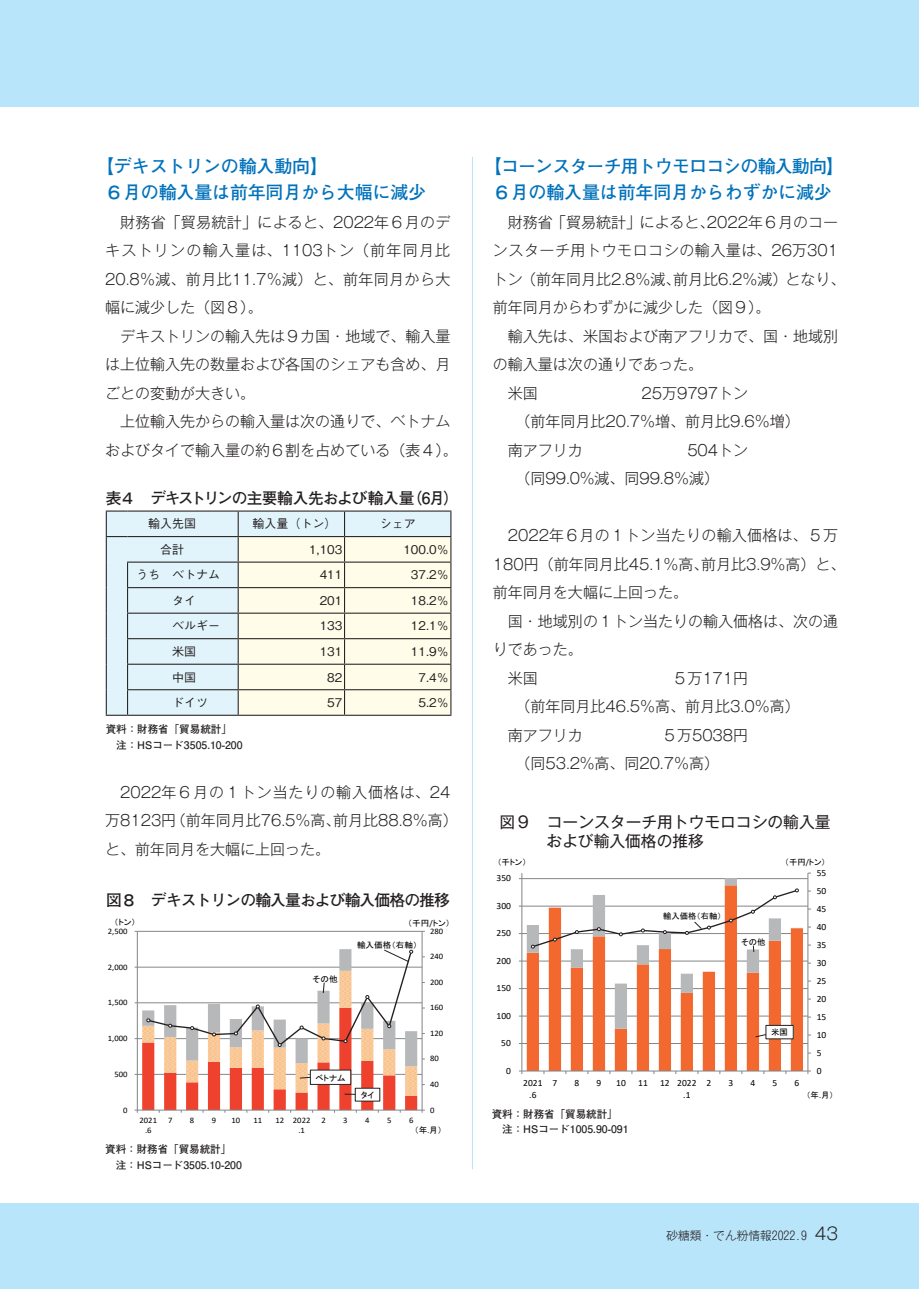
<style>
.page{position:relative;width:919px;height:1289px;background:#fff}
.page>*{position:absolute;margin:0;border:0;box-sizing:border-box;transform-origin:0 0}
.t1{font:700 18px/25.8px "Futo Go B101 Pr 5";letter-spacing:-.03em;color:#0072bc;text-align:center}
.t2{font:700 18px/25.8px "Futo Go B101 Pr 5";letter-spacing:-.01em;color:#0072bc}
.t3{font:700 15.75px "Futo Go B101 Pr 5";letter-spacing:-.055em;color:#231f20}
.t4{font:15.75px/19.5px "Gothic MB101 Pr 5";color:#231f20}
.t5{font:300 15px/28.5px "Gothic MB101 Pr 5";color:#231f20}
.t6{font:500 12px "Gothic BBB Pr 5";color:#231f20}
.t7{font:300 11.7px "Gothic MB101 Pr 5";color:#231f20}
.t8{font:700 10.5px/15.8px "Futo Go B101 Pr 5";color:#231f20}
.t9{font:9.45px/11.6px "Calibri";color:#000;text-align:center}
.t10{font:8.4px/10.2px "Calibri";color:#000;text-align:center}
.t11{font:8.4px "MS P Gothic";color:#000}
.s1{font-family:"Calibri"}
.s2{font-size:16.95px}
</style>
<div class="page">
<div style="left:13px;top:1203px;width:905px;height:85px;background:#b9e5fa"></div>
<div style="left:0;top:1203px;width:13px;height:85px;background:#b9e5fa"></div>
<div style="left:0;top:0;width:13px;height:106px;background:#b9e5fa"></div>
<div style="left:13px;top:0;width:905px;height:106px;background:#b9e5fa"></div>
<hr style="left:472px;top:157px;width:1px;height:1012px;background:#b9e5fa">
<hr style="left:137px;top:931px;width:285px;height:1px;background:#838588">
<hr style="left:422px;top:931px;width:1px;height:179px;background:#838588">
<hr style="left:137px;top:931px;width:1px;height:179px;background:#838588">
<svg style="left:135px;top:949px;width:290px;height:163px"></svg>
<div style="left:310px;top:1070px;width:41px;height:14px;background:#fff"></div>
<hr style="left:522px;top:1043px;width:285px;height:1px;background:#838588">
<svg style="left:526px;top:1037px;width:277px;height:33px;fill:#f2682f"></svg>
<hr style="left:807px;top:873px;width:1px;height:197px;background:#838588">
<hr style="left:521px;top:873px;width:1px;height:197px;background:#838588">
<hr style="left:522px;top:1070px;width:285px;height:1px;background:#838588">
<svg style="left:519px;top:872px;width:291px;height:165px"></svg>
<svg style="left:106px;top:510px;width:345px;height:205px"></svg>
<p class="t2" style="left:105px;top:152px;width:322px;text-indent:-9px">【デキストリンの輸入動向】<br>６月の輸入量は前年同月から大幅に減少</p>
<p class="t5" style="left:105px;top:206px;width:346px;text-align:justify;text-indent:15px">財務省「貿易統計」によると、2022年６月のデキストリンの輸入量は、1103トン（前年同月比20.8％減、前月比11.7％減）と、前年同月から大幅に減少した（図８）。</p>
<p class="t5" style="left:105px;top:320px;width:347px;text-align:justify;text-indent:15px">デキストリンの輸入先は９カ国・地域で、輸入量は上位輸入先の数量および各国のシェアも含め、月ごとの変動が大きい。</p>
<p class="t5" style="left:105px;top:406px;width:354px;text-align:center">上位輸入先からの輸入量は次の通りで、ベトナム<br>およびタイで輸入量の約６割を占めている（表４）。</p>
<p class="t3" style="left:106px;top:486px;width:355px">表４　デキストリンの主要輸入先および輸入量（6月）</p>
<p class="t6" style="left:148px;top:514px;width:49px">輸入先国</p>
<p class="t6" style="left:252px;top:514px;width:85px">輸入量（トン）</p>
<p class="t6" style="left:379px;top:514px;width:37px">シェア</p>
<p class="t6" style="left:160px;top:539px;width:25px">合計</p>
<p class="t6" style="left:309px;top:539px;width:35px">1,103</p>
<p class="t6" style="left:403px;top:539px;width:47px">100.0％</p>
<p class="t6" style="left:136px;top:565px;width:85px">うち　ベトナム</p>
<p class="t6" style="left:320px;top:565px;width:24px">411</p>
<p class="t6" style="left:411px;top:565px;width:39px">37.2％</p>
<p class="t6" style="left:172px;top:591px;width:26px">タイ</p>
<p class="t6" style="left:320px;top:591px;width:24px">201</p>
<p class="t6" style="left:411px;top:591px;width:39px">18.2％</p>
<p class="t6" style="left:172px;top:616px;width:50px">ベルギー</p>
<p class="t6" style="left:320px;top:616px;width:24px">133</p>
<p class="t6" style="left:411px;top:616px;width:39px">12.1％</p>
<p class="t6" style="left:172px;top:642px;width:26px">米国</p>
<p class="t6" style="left:320px;top:642px;width:24px">131</p>
<p class="t6" style="left:411px;top:642px;width:39px">11.9％</p>
<p class="t6" style="left:172px;top:667px;width:26px">中国</p>
<p class="t6" style="left:327px;top:667px;width:17px">82</p>
<p class="t6" style="left:418px;top:667px;width:32px">7.4％</p>
<p class="t6" style="left:172px;top:693px;width:38px">ドイツ</p>
<p class="t6" style="left:327px;top:693px;width:17px">57</p>
<p class="t6" style="left:418px;top:693px;width:32px">5.2％</p>
<p class="t8" style="left:106px;top:720px;width:138px">資料：財務省「貿易統計」　注：HSコード3505.10-200</p>
<p class="t5" style="left:105px;top:776px;width:354px;text-indent:15px">2022年６月の１トン当たりの輸入価格は、24万8123円（前年同月比76.5％高、前月比88.8％高）と、前年同月を大幅に上回った。</p>
<p class="t3" style="left:106px;top:887px;width:345px">図８　デキストリンの輸入量および輸入価格の推移</p>
<p class="t11" style="left:114px;top:917px;width:23px">（トン）</p>
<p class="t11" style="left:408px;top:918px;width:44px">（千円<span class="s1">/</span>トン）</p>
<p class="t10" style="left:430px;top:925px;width:15px">280</p>
<p class="t10" style="left:108px;top:925px;width:21px">2,500</p>
<p class="t11" style="left:357px;top:940px;width:62px">輸入価格（右軸）</p>
<p class="t10" style="left:430px;top:951px;width:15px">240</p>
<p class="t10" style="left:108px;top:961px;width:21px">2,000</p>
<p class="t11" style="left:312px;top:974px;width:27px">その他</p>
<p class="t10" style="left:430px;top:976px;width:15px">200</p>
<p class="t10" style="left:108px;top:997px;width:21px">1,500</p>
<p class="t10" style="left:430px;top:1002px;width:15px">160</p>
<p class="t10" style="left:108px;top:1032px;width:21px">1,000</p>
<p class="t10" style="left:430px;top:1027px;width:15px">120</p>
<p class="t10" style="left:430px;top:1053px;width:10px">80</p>
<p class="t10" style="left:114px;top:1068px;width:15px">500</p>
<p class="t11" style="left:315px;top:1073px;width:32px">ベトナム</p>
<p class="t10" style="left:430px;top:1078px;width:10px">40</p>
<p class="t11" style="left:360px;top:1090px;width:15px">タイ</p>
<p class="t10" style="left:123px;top:1104px;width:6px">0</p>
<p class="t10" style="left:430px;top:1104px;width:6px">0</p>
<p class="t10" style="left:140px;top:1115px;width:19px">2021 .6</p>
<p class="t10" style="left:168px;top:1115px;width:6px">7</p>
<p class="t10" style="left:190px;top:1115px;width:6px">8</p>
<p class="t10" style="left:212px;top:1115px;width:6px">9</p>
<p class="t10" style="left:231px;top:1115px;width:10px">10</p>
<p class="t10" style="left:253px;top:1115px;width:10px">11</p>
<p class="t10" style="left:298px;top:1115px;width:14px;text-align:left;text-indent:-23px">12 2022 .1</p>
<p class="t10" style="left:321px;top:1115px;width:6px">2</p>
<p class="t10" style="left:343px;top:1115px;width:6px">3</p>
<p class="t10" style="left:365px;top:1115px;width:6px">4</p>
<p class="t10" style="left:387px;top:1115px;width:6px">5</p>
<p class="t10" style="left:409px;top:1115px;width:6px">6</p>
<p class="t11" style="left:414px;top:1125px;width:29px">（年.月）</p>
<p class="t8" style="left:105px;top:1140px;width:138px">資料：財務省「貿易統計」　注：HSコード3505.10-200</p>
<p class="t1" style="left:484px;top:152px;width:361px">【コーンスターチ用トウモロコシの輸入動向】<br>６月の輸入量は前年同月からわずかに減少</p>
<p class="t5" style="left:493px;top:206px;width:354px;text-indent:15px">財務省「貿易統計」によると、2022年６月のコーンスターチ用トウモロコシの輸入量は、26万301トン（前年同月比2.8％減、前月比6.2％減）となり、前年同月からわずかに減少した（図９）。</p>
<p class="t5" style="left:508px;top:320px;width:331px">輸入先は、米国および南アフリカで、国・地域別</p>
<p class="t5" style="left:493px;top:349px;width:211px">の輸入量は次の通りであった。</p>
<p class="t5" style="left:508px;top:377px;width:31px">米国</p>
<p class="t5" style="left:508px;top:377px;width:293px;text-indent:133px">25万9797トン<br>　（前年同月比20.7％増、前月比9.6％増）南アフリカ</p>
<p class="t5" style="left:508px;top:434px;width:242px;text-indent:179px">504トン　（同99.0%減、同99.8％減）</p>
<p class="t5" style="left:493px;top:520px;width:354px;text-indent:15px">2022年６月の１トン当たりの輸入価格は、５万<br>180円（前年同月比45.1％高、前月比3.9％高）と、前年同月を大幅に上回った。</p>
<p class="t5" style="left:508px;top:605px;width:331px">国・地域別の１トン当たりの輸入価格は、次の通</p>
<p class="t5" style="left:493px;top:634px;width:91px">りであった。</p>
<p class="t5" style="left:508px;top:662px;width:31px">米国</p>
<p class="t5" style="left:508px;top:662px;width:293px;text-indent:164px">５万171円<br>　（前年同月比46.5％高、前月比3.0％高）南アフリカ</p>
<p class="t5" style="left:508px;top:719px;width:242px;text-indent:154px">５万5038円　（同53.2%高、同20.7％高）</p>
<p class="t4" style="left:546px;top:810px;width:285px;text-indent:-47px">図９　コーンスターチ用トウモロコシの輸入量および輸入価格の推移</p>
<p class="t11" style="left:497px;top:858px;width:31px">（千トン）</p>
<p class="t11" style="left:784px;top:858px;width:42px">（千円<span class="s1">/</span>トン）</p>
<p class="t9" style="left:496px;top:872px;width:16px">350</p>
<p class="t9" style="left:496px;top:899px;width:16px">300</p>
<p class="t9" style="left:496px;top:927px;width:16px">250</p>
<p class="t9" style="left:496px;top:954px;width:16px">200</p>
<p class="t9" style="left:496px;top:982px;width:16px">150</p>
<p class="t9" style="left:496px;top:1009px;width:16px">100</p>
<p class="t9" style="left:501px;top:1037px;width:11px">50</p>
<p class="t9" style="left:506px;top:1064px;width:6px">0</p>
<p class="t11" style="left:663px;top:911px;width:60px">輸入価格（右軸）</p>
<p class="t11" style="left:741px;top:937px;width:26px">その他</p>
<p class="t11" style="left:771px;top:1028px;width:18px">米国</p>
<p class="t9" style="left:523px;top:1076px;width:21px">2021 .6</p>
<p class="t9" style="left:552px;top:1076px;width:6px">7</p>
<p class="t9" style="left:574px;top:1076px;width:6px">8</p>
<p class="t9" style="left:596px;top:1076px;width:6px">9</p>
<p class="t9" style="left:616px;top:1076px;width:11px">10</p>
<p class="t9" style="left:638px;top:1076px;width:11px">11</p>
<p class="t9" style="left:683px;top:1076px;width:15px;text-align:left;text-indent:-23px">12 2022 .1</p>
<p class="t9" style="left:706px;top:1076px;width:6px">2</p>
<p class="t9" style="left:728px;top:1076px;width:6px">3</p>
<p class="t9" style="left:750px;top:1076px;width:6px">4</p>
<p class="t9" style="left:772px;top:1076px;width:6px">5</p>
<p class="t9" style="left:794px;top:1076px;width:6px">6</p>
<p class="t8" style="left:491px;top:1105px;width:138px">資料：財務省「貿易統計」　注：HSコード1005.90-091</p>
<p class="t9" style="left:816px;top:866px;width:11px">55</p>
<p class="t9" style="left:816px;top:884px;width:11px">50</p>
<p class="t9" style="left:816px;top:902px;width:11px">45</p>
<p class="t9" style="left:816px;top:920px;width:11px">40</p>
<p class="t9" style="left:816px;top:938px;width:11px">35</p>
<p class="t9" style="left:816px;top:956px;width:11px">30</p>
<p class="t9" style="left:816px;top:974px;width:11px">25</p>
<p class="t9" style="left:816px;top:992px;width:11px">20</p>
<p class="t9" style="left:816px;top:1010px;width:11px">15</p>
<p class="t9" style="left:816px;top:1028px;width:11px">10</p>
<p class="t9" style="left:816px;top:1046px;width:6px">5</p>
<p class="t9" style="left:816px;top:1064px;width:6px">0</p>
<p class="t11" style="left:806px;top:1090px;width:29px">（年<span class="s1">.</span>月）</p>
<p class="t7" style="left:666px;top:1225px;width:173px">砂糖類・でん粉情報2022.9 <span class="s2">43</span></p>
</div>
